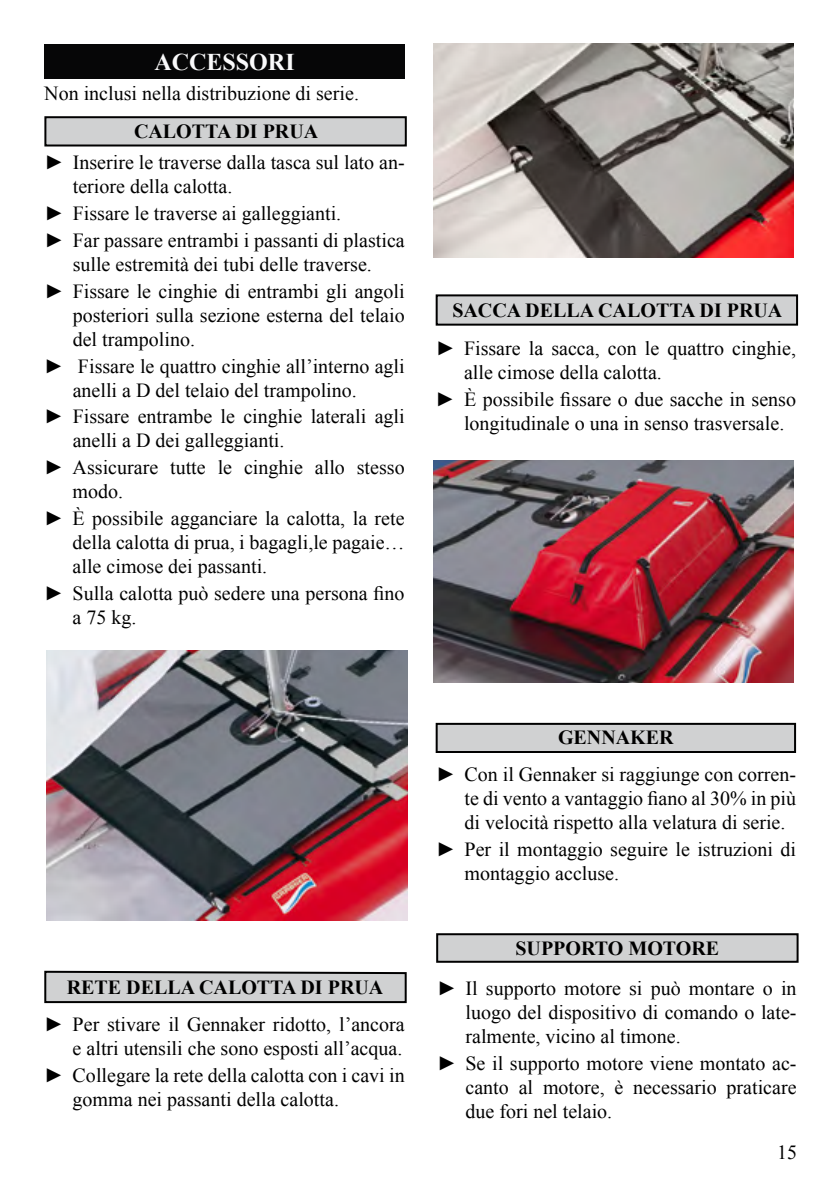
<style>
.page{position:relative;width:840px;height:1191px;background:#fff}
.page>*{position:absolute;margin:0;border:0;box-sizing:border-box;transform-origin:0 0}
.t1{font:700 24px "Times New Roman";color:#fafafb}
.t2{font:20px/24px "Times New Roman";color:#000}
.t3{font:700 20px "Times New Roman";color:#000}
</style>
<div class="page">
<img style="left:433px;top:461px;width:360px;height:221px">
<img style="left:433px;top:43px;width:360px;height:214px">
<img style="left:46px;top:651px;width:361px;height:269px">
<div style="left:437px;top:934px;width:360px;height:27px;background:#d0d1d2"></div>
<div style="left:436px;top:933px;width:362px;height:29px;border:2px solid #000"></div>
<div style="left:44px;top:45px;width:360px;height:34px;background:#060607"></div>
<div style="left:45px;top:117px;width:360px;height:28px;background:#d0d1d2"></div>
<div style="left:44px;top:116px;width:362px;height:30px;border:2px solid #000"></div>
<svg style="left:44px;top:970px;width:363px;height:34px;background:#b9babb"></svg>
<div style="left:436px;top:295px;width:360px;height:30px;background:#d0d1d2"></div>
<div style="left:435px;top:294px;width:362px;height:32px;border:2px solid #000"></div>
<div style="left:436px;top:724px;width:358px;height:28px;background:#d0d1d2"></div>
<div style="left:435px;top:723px;width:360px;height:30px;border:2px solid #000"></div>
<p class="t1" style="left:154px;top:45px;width:142px">ACCESSORI</p>
<p class="t2" style="left:44px;top:81px;width:316px">Non inclusi nella distribuzione di serie.</p>
<p class="t3" style="left:134px;top:117px;width:186px">CALOTTA DI PRUA</p>
<p class="t2" style="left:73px;top:150px;width:333px;text-indent:-28px">► Inserire le traverse dalla tasca sul lato an&shy;teriore della calotta.</p>
<p class="t2" style="left:44px;top:199px;width:362px;line-height:26.8px">► Fissare le traverse ai galleggianti.<br>► Far passare entrambi i passanti di plastica</p>
<p class="t2" style="left:44px;top:250px;width:362px;line-height:26.8px;text-align:center">sulle estremità dei tubi delle traverse.<br>► Fissare le cinghie di entrambi gli angoli</p>
<p class="t2" style="left:73px;top:303px;width:333px">posteriori sulla sezione esterna del telaio del trampolino.</p>
<p class="t2" style="left:73px;top:353px;width:333px;text-indent:-28px">► Fissare le quattro cinghie all’interno agli anelli a D del telaio del trampolino.</p>
<p class="t2" style="left:73px;top:404px;width:333px;text-indent:-28px">► Fissare entrambe le cinghie laterali agli anelli a D dei galleggianti.</p>
<p class="t2" style="left:73px;top:455px;width:333px;text-indent:-28px">► Assicurare tutte le cinghie allo stesso modo.</p>
<p class="t2" style="left:73px;top:506px;width:333px;text-align:justify;text-indent:-28px">► È possibile agganciare la calotta, la rete della calotta di prua, i bagagli,le pagaie… alle cimose dei passanti.</p>
<p class="t2" style="left:73px;top:581px;width:333px;text-indent:-28px">► Sulla calotta può sedere una persona fino a 75 kg.</p>
<p class="t3" style="left:452px;top:296px;width:331px">SACCA DELLA CALOTTA DI PRUA</p>
<p class="t2" style="left:464px;top:336px;width:333px;text-indent:-28px">► Fissare la sacca, con le quattro cinghie, alle cimose della calotta.</p>
<p class="t2" style="left:463px;top:387px;width:333px;text-indent:-28px">► È possibile fissare o due sacche in senso longitudinale o una in senso trasversale.</p>
<p class="t3" style="left:67px;top:973px;width:318px">RETE DELLA CALOTTA DI PRUA</p>
<p class="t2" style="left:44px;top:1011px;width:362px;text-align:right">► Per stivare il Gennaker ridotto, l’ancora e altri utensili che sono esposti all’acqua.</p>
<p class="t2" style="left:73px;top:1062px;width:333px;text-indent:-28px">► Collegare la rete della calotta con i cavi in gomma nei passanti della calotta.</p>
<p class="t3" style="left:557px;top:724px;width:117px">GENNAKER</p>
<p class="t2" style="left:464px;top:762px;width:333px;text-align:justify;text-indent:-28px">► Con il Gennaker si raggiunge con corren&shy;te di vento a vantaggio fiano al 30% in più di velocità rispetto alla velatura di serie.</p>
<p class="t2" style="left:464px;top:837px;width:333px;text-indent:-28px">► Per il montaggio seguire le istruzioni di montaggio accluse.</p>
<p class="t3" style="left:515px;top:934px;width:205px">SUPPORTO MOTORE</p>
<p class="t2" style="left:465px;top:975px;width:332px;text-align:justify;text-indent:-28px">► Il supporto motore si può montare o in luogo del dispositivo di comando o late&shy;ralmente, vicino al timone.</p>
<p class="t2" style="left:465px;top:1050px;width:332px;text-align:justify;text-indent:-28px">► Se il supporto motore viene montato ac&shy;canto al motore, è necessario praticare due fori nel telaio.</p>
<p class="t2" style="left:776px;top:1140px;width:21px">15</p>
</div>
